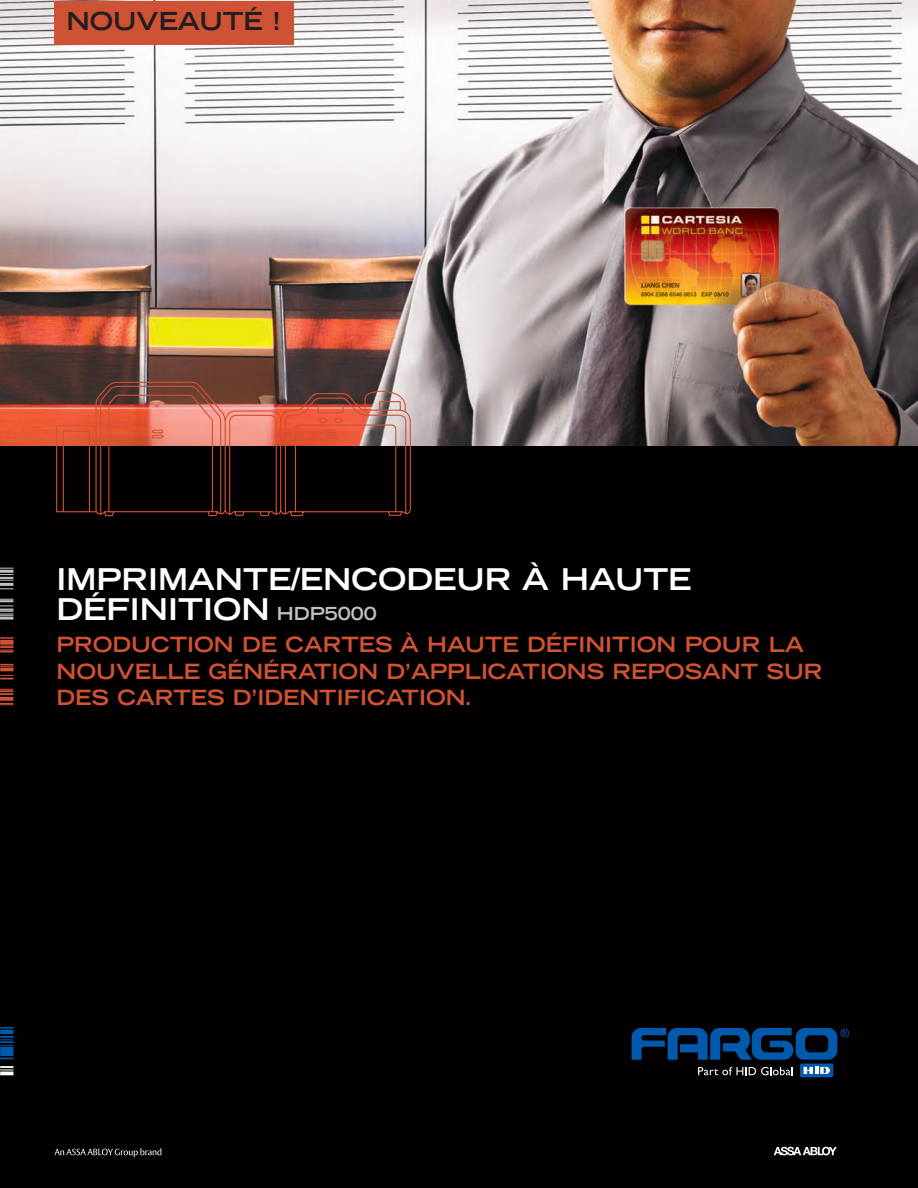
<style>
.page{position:relative;width:918px;height:1188px;background:#fff}
.page>*{position:absolute;margin:0;border:0;box-sizing:border-box;transform-origin:0 0}
.t1{font:700 expanded 30px/30px "Trade Gothic LT Std";color:#fff}
.t2{font:700 expanded 24.75px "Trade Gothic LT Std";color:#241f1f}
.t3{font:700 expanded 21px/26.5px "Trade Gothic LT Std";color:#cf5234}
.s1{font-size:18px;color:#c0bfc1}
</style>
<div class="page">
<img style="left:0;top:0;width:918px;height:447px">
<div style="left:0;top:447px;width:918px;height:741px;background:#030001"></div>
<div style="left:54px;top:1px;width:239px;height:44px;background:#cf5234"></div>
<svg style="left:0;top:568px;width:13px;height:21px"></svg>
<hr style="left:0;top:640px;width:14px;height:4px;background:#cf5234">
<svg style="left:0;top:637px;width:14px;height:2px"></svg>
<svg style="left:0;top:645px;width:14px;height:7px"></svg>
<hr style="left:0;top:668px;width:14px;height:3px;background:#cf5234">
<svg style="left:0;top:664px;width:14px;height:3px"></svg>
<svg style="left:0;top:675px;width:14px;height:4px"></svg>
<svg style="left:56px;top:382px;width:355px;height:134px"></svg>
<hr style="left:0;top:1030px;width:14px;height:4px;background:#0059ab">
<div style="left:0;top:1047px;width:14px;height:9px;background:#0059ab"></div>
<svg style="left:0;top:1027px;width:14px;height:2px"></svg>
<svg style="left:0;top:1036px;width:14px;height:10px"></svg>
<svg style="left:0;top:1066px;width:14px;height:5px"></svg>
<hr style="left:0;top:1072px;width:14px;height:3px;background:#fff">
<svg style="left:0;top:1058px;width:14px;height:1px"></svg>
<svg style="left:698px;top:1067px;width:95px;height:8px"></svg>
<svg style="left:632px;top:1028px;width:217px;height:32px"></svg>
<svg style="left:800px;top:1064px;width:33px;height:13px"></svg>
<svg style="left:804px;top:1067px;width:26px;height:7px"></svg>
<svg style="left:774px;top:1147px;width:63px;height:8px"></svg>
<svg style="left:54px;top:1148px;width:107px;height:9px"></svg>
<svg style="left:0;top:697px;width:13px;height:4px"></svg>
<svg style="left:0;top:689px;width:13px;height:6px"></svg>
<svg style="left:0;top:703px;width:13px;height:2px"></svg>
<svg style="left:0;top:599px;width:13px;height:21px"></svg>
<p class="t2" style="left:66px;top:11px;width:216px">NOUVEAUTÉ !</p>
<h1 class="t1" style="left:57px;top:566px;width:637px">IMPRIMANTE/ENCODEUR À HAUTE<br>DÉFINITION <span class="s1">HDP5000</span></h1>
<p class="t3" style="left:57px;top:633px;width:768px">PRODUCTION DE CARTES À HAUTE DÉFINITION POUR LA<br>NOUVELLE GÉNÉRATION D’APPLICATIONS REPOSANT SUR<br>DES CARTES D’IDENTIFICATION.</p>
</div>
